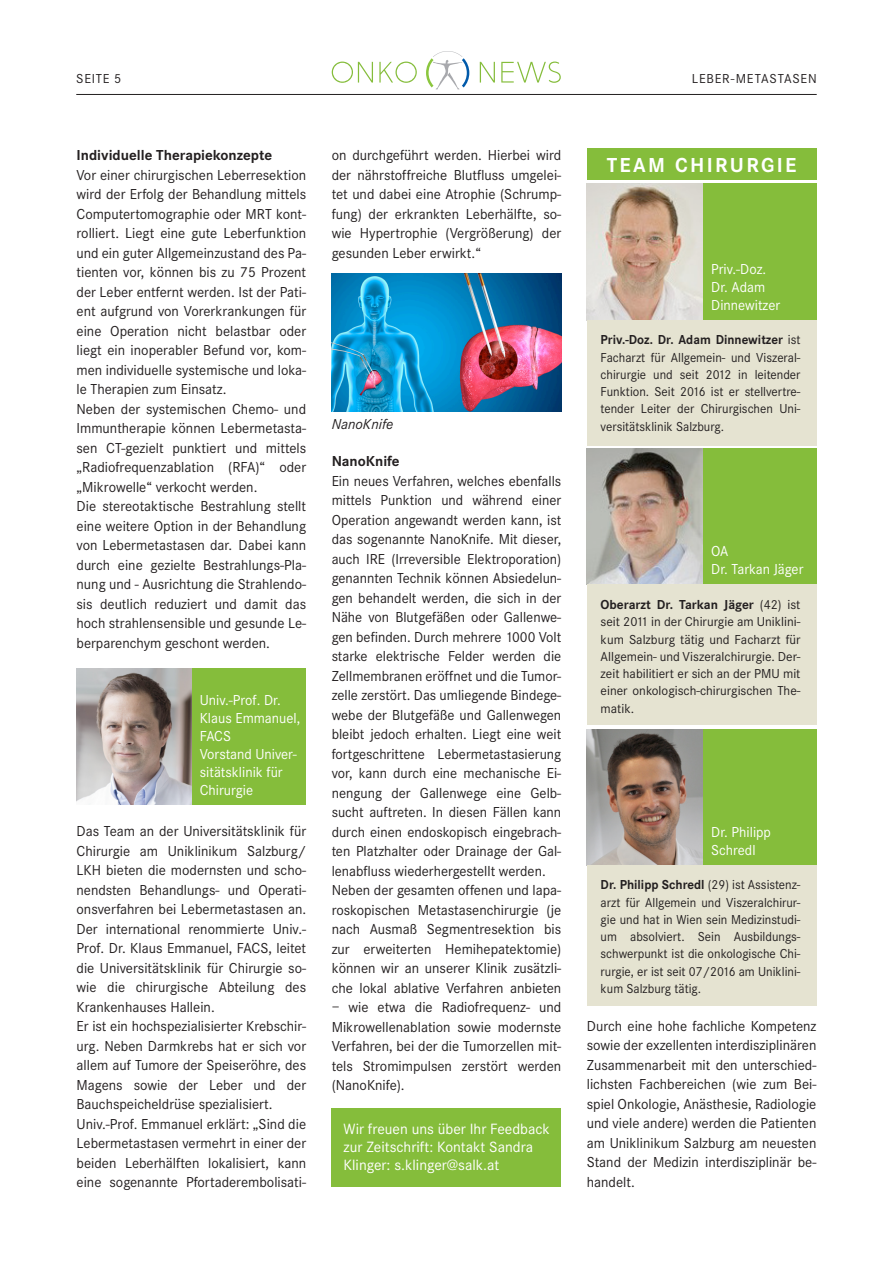
<style>
.page{position:relative;width:893px;height:1263px;background:#fff}
.page>*{position:absolute;margin:0;border:0;box-sizing:border-box;transform-origin:0 0}
.t1{font:700 21px "Corporate S";letter-spacing:.11em;color:#fff}
.t2{font:15.45px/18px "Corporate S";color:#fff}
.t3{font:15px/19.5px "Corporate S";color:#231f20}
.t4{font:15px/17.9px "Corporate S";color:#fff}
.t5{font:700 15px "Corporate S";color:#231f20}
.t6{font:italic 15px "Corporate S";color:#231f20}
.t7{font:13.5px/17.2px "Corporate S";color:#231f20;text-align:justify;scale:.96 1}
.t8{font:13.5px/17.2px "Corporate S";color:#231f20;text-align:justify}
.t9{font:13.5px "Corporate S";letter-spacing:.055em;color:#231f20}
.s1{font-weight:700}
</style>
<div class="page">
<hr style="left:76px;top:94px;width:741px;height:1px;background:#231f20">
<svg style="left:332px;top:62px;width:85px;height:21px"></svg>
<svg style="left:480px;top:62px;width:81px;height:21px"></svg>
<svg style="left:426px;top:51px;width:43px;height:39px"></svg>
<img style="left:332px;top:273px;width:229px;height:138px">
<img style="left:587px;top:184px;width:116px;height:136px">
<img style="left:587px;top:449px;width:116px;height:136px">
<img style="left:587px;top:729px;width:116px;height:136px">
<div style="left:703px;top:184px;width:113px;height:136px;background:#85bd3b"></div>
<div style="left:703px;top:449px;width:113px;height:136px;background:#85bd3b"></div>
<div style="left:703px;top:729px;width:113px;height:136px;background:#85bd3b"></div>
<div style="left:587px;top:865px;width:229px;height:140px;background:#e5e3d1"></div>
<div style="left:587px;top:149px;width:229px;height:31px;background:#85bd3b"></div>
<img style="left:77px;top:669px;width:115px;height:136px">
<div style="left:192px;top:669px;width:114px;height:136px;background:#85bd3b"></div>
<div style="left:587px;top:320px;width:229px;height:125px;background:#e5e3d1"></div>
<div style="left:587px;top:585px;width:229px;height:140px;background:#e5e3d1"></div>
<div style="left:332px;top:1108px;width:229px;height:78px;background:#85bd3b"></div>
<p class="t8" style="left:76px;top:70px;width:47px">SEITE 5</p>
<p class="t9" style="left:692px;top:71px;width:126px">LEBER-METASTASEN</p>
<p class="t5" style="left:77px;top:147px;width:197px">Individuelle Therapiekonzepte</p>
<p class="t3" style="left:77px;top:165px;width:231px">Vor einer chirurgischen Leberresektion wird der Erfolg der Behandlung mittels Computertomographie oder MRT kont&shy;rolliert. Liegt eine gute Leberfunktion und ein guter Allgemeinzustand des Pa&shy;tienten vor, können bis zu 75 Prozent der Leber entfernt werden. Ist der Pati&shy;ent aufgrund von Vorerkrankungen für eine Operation nicht belastbar oder liegt ein inoperabler Befund vor, kom&shy;men individuelle systemische und loka&shy;le Therapien zum Einsatz.<br>Neben der systemischen Chemo- und Immuntherapie können Lebermetasta&shy;sen CT-gezielt punktiert und mittels „Radiofrequenzablation (RFA)“ oder „Mikrowelle“ verkocht werden.<br>Die stereotaktische Bestrahlung stellt eine weitere Option in der Behandlung von Lebermetastasen dar. Dabei kann durch eine gezielte Bestrahlungs-Pla&shy;nung und - Ausrichtung die Strahlendo&shy;sis deutlich reduziert und damit das hoch strahlensensible und gesunde Le&shy;berparenchym geschont werden.</p>
<p class="t4" style="left:200px;top:692px;width:102px">Univ.-Prof. Dr.<br>Klaus Emmanuel,<br>FACS<br>Vorstand Univer&shy;sitätsklinik für<br>Chirurgie</p>
<p class="t3" style="left:77px;top:822px;width:231px">Das Team an der Universitätsklinik für Chirurgie am Uniklinikum Salzburg/ LKH bieten die modernsten und scho&shy;nendsten Behandlungs- und Operati&shy;onsverfahren bei Lebermetastasen an.<br>Der international renommierte Univ.- Prof. Dr. Klaus Emmanuel, FACS, leitet die Universitätsklinik für Chirurgie so&shy;wie die chirurgische Abteilung des Krankenhauses Hallein.<br>Er ist ein hochspezialisierter Krebschir&shy;urg. Neben Darmkrebs hat er sich vor allem auf Tumore der Speiseröhre, des Magens sowie der Leber und der Bauchspeicheldrüse spezialisiert.<br>Univ.-Prof. Emmanuel erklärt: „Sind die Lebermetastasen vermehrt in einer der beiden Leberhälften lokalisiert, kann eine sogenannte Pfortaderembolisati-</p>
<p class="t3" style="left:332px;top:146px;width:231px;text-align:justify">on durchgeführt werden. Hierbei wird der nährstoffreiche Blutfluss umgelei&shy;tet und dabei eine Atrophie (Schrump&shy;fung) der erkrankten Leberhälfte, so&shy;wie Hypertrophie (Vergrößerung) der gesunden Leber erwirkt.“</p>
<p class="t6" style="left:332px;top:415px;width:63px">NanoKnife</p>
<p class="t5" style="left:332px;top:453px;width:69px">NanoKnife</p>
<p class="t3" style="left:332px;top:471px;width:231px">Ein neues Verfahren, welches ebenfalls mittels Punktion und während einer Operation angewandt werden kann, ist das sogenannte NanoKnife. Mit dieser, auch IRE (Irreversible Elektroporation) genannten Technik können Absiedelun&shy;gen behandelt werden, die sich in der Nähe von Blutgefäßen oder Gallenwe&shy;gen befinden. Durch mehrere 1000 Volt starke elektrische Felder werden die Zellmembranen eröffnet und die Tumor&shy;zelle zerstört. Das umliegende Bindege&shy;webe der Blutgefäße und Gallenwegen bleibt jedoch erhalten. Liegt eine weit fortgeschrittene Lebermetastasierung vor, kann durch eine mechanische Ei&shy;nengung der Gallenwege eine Gelb&shy;sucht auftreten. In diesen Fällen kann durch einen endoskopisch eingebrach&shy;ten Platzhalter oder Drainage der Gal&shy;lenabfluss wiederhergestellt werden.<br>Neben der gesamten offenen und lapa&shy;roskopischen Metastasenchirurgie (je nach Ausmaß Segmentresektion bis zur erweiterten Hemihepatektomie) können wir an unserer Klinik zusätzli&shy;che lokal ablative Verfahren anbieten</p>
<p class="t3" style="left:332px;top:998px;width:231px;text-align:justify">– wie etwa die Radiofrequenz- und Mikrowellenablation sowie modernste Verfahren, bei der die Tumorzellen mit&shy;tels Stromimpulsen zerstört werden (NanoKnife).</p>
<p class="t2" style="left:344px;top:1120px;width:208px">Wir freuen uns über Ihr Feedback zur Zeitschrift: Kontakt Sandra<br>Klinger: s.klinger@salk.at</p>
<h1 class="t1" style="left:607px;top:153px;width:191px">TEAM CHIRURGIE</h1>
<p class="t4" style="left:711px;top:260px;width:70px">Priv.-Doz.<br>Dr. Adam<br>Dinnewitzer</p>
<p class="t7" style="left:601px;top:331px;width:210px"><span class="s1">Priv.-Doz. Dr. Adam Dinnewitzer</span> ist Facharzt für Allgemein- und Viszeral&shy;chirurgie und seit 2012 in leitender Funktion. Seit 2016 ist er stellvertre&shy;tender Leiter der Chirurgischen Uni&shy;versitätsklinik Salzburg.</p>
<p class="t4" style="left:711px;top:543px;width:94px">OA<br>Dr. Tarkan Jäger</p>
<p class="t8" style="left:601px;top:596px;width:201px"><span class="s1">Oberarzt Dr. Tarkan Jäger</span> (42) ist seit 2011 in der Chirurgie am Uniklini&shy;kum Salzburg tätig und Facharzt für Allgemein- und Viszeralchirurgie. Der&shy;zeit habilitiert er sich an der PMU mit einer onkologisch-chirurgischen The&shy;matik.</p>
<p class="t4" style="left:711px;top:823px;width:61px">Dr. Philipp<br>Schredl</p>
<p class="t7" style="left:601px;top:876px;width:210px"><span class="s1">Dr. Philipp Schredl</span> (29) ist Assistenz&shy;arzt für Allgemein und Viszeralchirur&shy;gie und hat in Wien sein Medizinstudi&shy;um absolviert. Sein Ausbildungs&shy;schwerpunkt ist die onkologische Chi&shy;rurgie, er ist seit 07/2016 am Uniklini&shy;kum Salzburg tätig.</p>
<p class="t3" style="left:587px;top:1016px;width:231px;text-align:justify">Durch eine hohe fachliche Kompetenz sowie der exzellenten interdisziplinären Zusammenarbeit mit den unterschied&shy;lichsten Fachbereichen (wie zum Bei&shy;spiel Onkologie, Anästhesie, Radiologie und viele andere) werden die Patienten am Uniklinikum Salzburg am neuesten Stand der Medizin interdisziplinär be&shy;handelt.</p>
</div>
